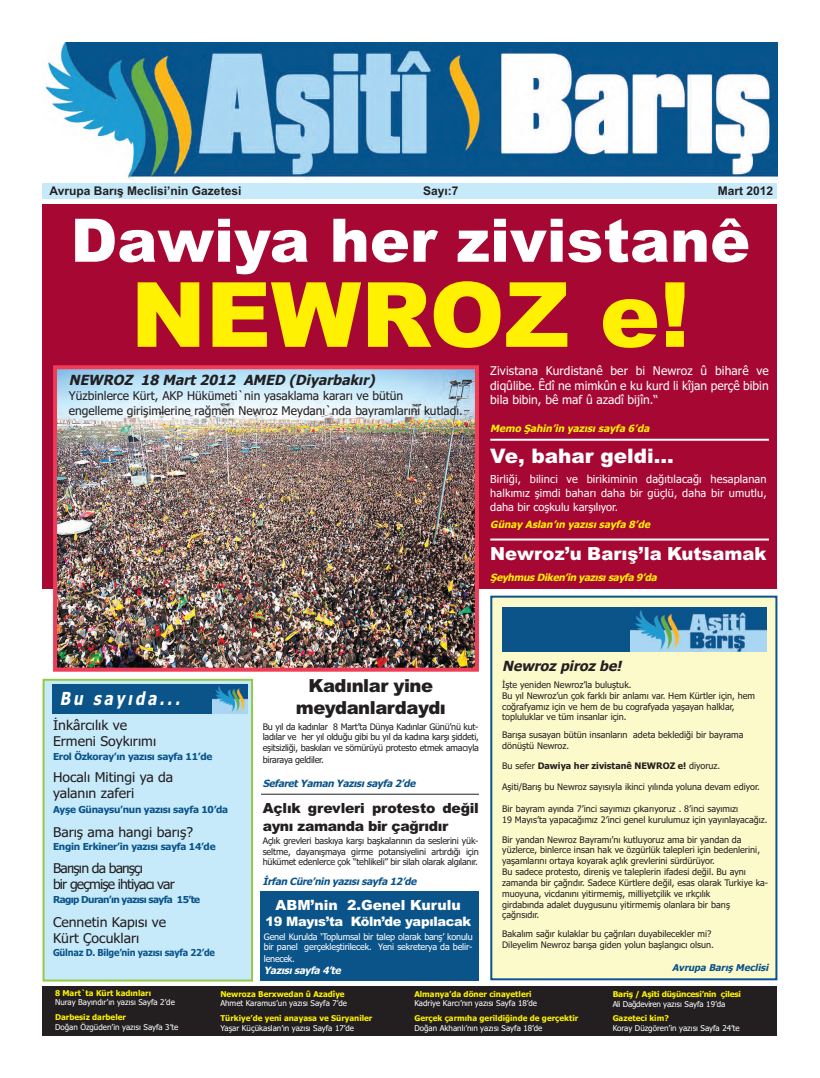
<style>
.page{position:relative;width:820px;height:1078px;background:#fff}
.page>*{position:absolute;margin:0;border:0;box-sizing:border-box;transform-origin:0 0}
.t1{font:900 90px "Arial";color:#fff101}
.t2{font:900 60px "Arial";color:#fff}
.t3{font:900 20px "Arial";color:#fff}
.t4{font:900 18px/21.6px "Arial";letter-spacing:-.025em;color:#231f20;text-align:center}
.t5{font:900 18px "Arial";color:#fff}
.t6{font:italic 700 18px "Tahoma";color:#fff;scale:.84 1}
.t7{font:900 14px/17.5px "Arial";letter-spacing:-.015em;color:#231f20}
.t8{font:italic 700 14px "Tahoma";color:#231f20}
.t9{font:900 14px "Arial";color:#fff}
.t10{font:13.5px/16.2px "Tahoma";color:#231f20;scale:1.04 1}
.t11{font:13.5px/16.2px "Tahoma";letter-spacing:-.06em;color:#231f20;scale:1.04 1}
.t12{font:900 13px "Arial";letter-spacing:-.025em;color:#fff}
.t13{font:12px/14.4px "Tahoma";color:#231f20}
.t14{font:12px/14.4px "Tahoma";color:#fff;text-align:justify}
.t15{font:700 12px "Arial";color:#231f20}
.t16{font:11px/13.6px "Tahoma";letter-spacing:.005em;color:#fff;text-align:justify}
.t17{font:italic 700 10px "Tahoma";color:#fff101}
.t18{font:italic 700 10px "Tahoma";color:#0b548a}
.t19{font:italic 700 10px "Tahoma";color:#fff}
.t20{font:700 9.6px "Tahoma";letter-spacing:-.025em;color:#0b548a;scale:1.04 1}
.t21{font:700 9.6px "Tahoma";letter-spacing:-.025em;color:#0b548a;scale:.95 1}
.t22{font:700 9.6px "Tahoma";letter-spacing:-.06em;color:#0b548a;scale:1.04 1}
.t23{font:italic 700 9.5px "Tahoma";color:#0b548a}
.t24{font:9px/10.8px "Tahoma";color:#231f20}
.t25{font:9px/11.2px "Tahoma";letter-spacing:-.02em;color:#fff;text-align:justify}
.t26{font:700 9px "Tahoma";color:#231f20}
.t27{font:8px "Tahoma";color:#fff}
.t28{font:700 8px "Tahoma";color:#fff101}
.t29{font:700 8px "Tahoma";letter-spacing:-.025em;color:#fff101;scale:1.05 1}
.t30{font:8px "Tahoma";letter-spacing:-.02em;color:#fff}
.s1{font-weight:400}
</style>
<div class="page">
<div style="left:492px;top:597px;width:283px;height:381px;background:#fcf9cb"></div>
<div style="left:490px;top:595px;width:287px;height:385px;border:2px solid #0b548a"></div>
<div style="left:43px;top:182px;width:734px;height:16px;background:#c6eafa"></div>
<img style="left:45px;top:43px;width:732px;height:136px">
<div style="left:43px;top:204px;width:734px;height:384px;background:#a60733"></div>
<img style="left:58px;top:370px;width:415px;height:296px">
<div style="left:53px;top:365px;width:425px;height:306px;border:4px solid #ee3d56"></div>
<hr style="left:490px;top:438px;width:278px;height:2px;background:#fff">
<hr style="left:490px;top:538px;width:278px;height:2px;background:#fff">
<div style="left:501px;top:606px;width:265px;height:45px;background:#0b548a"></div>
<img style="left:630px;top:610px;width:136px;height:41px">
<div style="left:45px;top:680px;width:206px;height:299px;background:#c6eafa"></div>
<div style="left:43px;top:678px;width:210px;height:303px;border:2px solid #92c947"></div>
<div style="left:260px;top:890px;width:218px;height:90px;background:#0b548a"></div>
<div style="left:52px;top:684px;width:195px;height:29px;background:#0b548a"></div>
<img style="left:212px;top:684px;width:35px;height:29px">
<hr style="left:261px;top:793px;width:217px;height:1px;background:#231f20">
<div style="left:43px;top:986px;width:734px;height:49px;background:#231f20"></div>
<h3 class="t15" style="left:50px;top:184px;width:193px">Avrupa Barış Meclisi’nin Gazetesi</h3>
<h3 class="t15" style="left:423px;top:184px;width:37px">Sayı:7</h3>
<h3 class="t15" style="left:717px;top:184px;width:57px">Mart 2012</h3>
<h2 class="t2" style="left:71px;top:206px;width:680px">Dawiya her zivistanê</h2>
<h1 class="t1" style="left:131px;top:263px;width:560px">NEWROZ e!</h1>
<h3 class="t14" style="left:490px;top:364px;width:280px">Zivistana Kurdistanê ber bi Newroz û biharê ve diqûlibe. Êdî ne mimkûn e ku kurd li kîjan perçê bibin bila bibin, bê maf û azadî bijîn.“</h3>
<p class="t17" style="left:490px;top:422px;width:163px">Memo Şahin’in yazısı sayfa 6’da</p>
<h3 class="t3" style="left:490px;top:444px;width:185px">Ve, bahar geldi...</h3>
<p class="t16" style="left:490px;top:472px;width:278px">Birliği, bilinci ve birikiminin dağıtılacağı hesaplanan halkımız şimdi baharı daha bir güçlü, daha bir umutlu, daha bir coşkulu karşılıyor.</p>
<p class="t17" style="left:490px;top:519px;width:164px">Günay Aslan’ın yazısı sayfa 8’de</p>
<h3 class="t8" style="left:69px;top:372px;width:311px">NEWROZ 18 Mart 2012 AMED (Diyarbakır)</h3>
<h3 class="t13" style="left:69px;top:389px;width:395px">Yüzbinlerce Kürt, AKP Hükümeti`nin yasaklama kararı ve bütün<br>engelleme girişimlerine rağmen Newroz Meydanı`nda bayramlarını kutladı.</h3>
<h3 class="t6" style="left:60px;top:687px;width:149px">Bu say ıda...</h3>
<h3 class="t10" style="left:53px;top:717px;width:101px">İnkârcılık ve<br>Ermeni Soykırımı</h3>
<p class="t20" style="left:53px;top:750px;width:155px">Erol Özkoray’ın yazısı sayfa 11’de</p>
<h3 class="t10" style="left:53px;top:768px;width:117px">Hocalı Mitingi ya da yalanın zaferi</h3>
<p class="t20" style="left:53px;top:803px;width:170px">Ayşe Günaysu’nun yazısı sayfa 10’da</p>
<h3 class="t10" style="left:53px;top:823px;width:136px">Barış ama hangi barış?</h3>
<p class="t20" style="left:53px;top:840px;width:158px">Engin Erkiner’in yazısı sayfa 14’de</p>
<h3 class="t11" style="left:53px;top:860px;width:118px">Barışın da barışçı<br>bir geçmişe ihtiyacı var</h3>
<p class="t22" style="left:53px;top:893px;width:143px">Ragıp Duran’ın yazısı sayfa 15’te</p>
<h3 class="t10" style="left:53px;top:913px;width:110px">Cennetin Kapısı ve<br>Kürt Çocukları</h3>
<p class="t21" style="left:53px;top:946px;width:172px">Gülnaz D. Bilge’nin yazısı sayfa 22’de</p>
<h3 class="t5" style="left:490px;top:543px;width:278px">Newroz’u Barış’la Kutsamak</h3>
<p class="t17" style="left:490px;top:572px;width:171px">Şeyhmus Diken’in yazısı sayfa 9’da</p>
<h3 class="t4" style="left:295px;top:675px;width:152px">Kadınlar yine meydanlardaydı</h3>
<p class="t24" style="left:263px;top:720px;width:217px;line-height:11.1px;text-align:justify">Bu yıl da kadınlar 8 Mart’ta Dünya Kadınlar Günü’nü kut&shy;ladılar ve her yıl olduğu gibi bu yıl da kadına karşı şiddeti, eşitsizliği, baskıları ve sömürüyü protesto etmek amacıyla biraraya geldiler.</p>
<p class="t18" style="left:263px;top:777px;width:157px">Sefaret Yaman Yazısı sayfa 2’de</p>
<h3 class="t7" style="left:263px;top:799px;width:217px">Açlık grevleri protesto değil aynı zamanda bir çağrıdır</h3>
<p class="t24" style="left:263px;top:835px;width:217px;text-align:justify">Açlık grevleri baskıya karşı başkalarının da seslerini yük&shy;seltme, dayanışmaya girme potansiyelini artırdığı için hükümet edenlerce çok “tehlikeli” bir silah olarak algılanır.</p>
<p class="t18" style="left:263px;top:875px;width:158px">İrfan Cüre’nin yazısı sayfa 12’de</p>
<h3 class="t9" style="left:275px;top:897px;width:187px">ABM’nin 2.Genel Kurulu</h3>
<h3 class="t12" style="left:265px;top:914px;width:207px">19 Mayıs’ta Köln’de yapılacak</h3>
<p class="t25" style="left:264px;top:930px;width:210px">Genel Kurulda ‘Toplumsal bir talep olarak barış’ konulu bir panel gerçekleştirilecek. Yeni sekreterya da belir&shy;lenecek.</p>
<p class="t19" style="left:264px;top:964px;width:81px">Yazısı sayfa 4’te</p>
<h3 class="t8" style="left:502px;top:657px;width:124px">Newroz piroz be!</h3>
<p class="t24" style="left:502px;top:679px;width:254px">İşte yeniden Newroz’la buluştuk.<br>Bu yıl Newroz’un çok farklı bir anlamı var. Hem Kürtler için, hem coğrafyamız için ve hem de bu cografyada yaşayan halklar, topluluklar ve tüm insanlar için.</p>
<p class="t24" style="left:502px;top:729px;width:243px">Barışa susayan bütün insanların adeta beklediği bir bayrama dönüştü Newroz.</p>
<p class="t26" style="left:502px;top:760px;width:219px"><span class="s1">Bu sefer</span> Dawiya her zivistanê NEWROZ e! <span class="s1">diyoruz.</span></p>
<p class="t24" style="left:502px;top:781px;width:259px">Aşiti/Barış bu Newroz sayısıyla ikinci yılında yoluna devam ediyor.</p>
<p class="t24" style="left:502px;top:803px;width:267px">Bir bayram ayında 7’inci sayımızı çıkarıyoruz . 8’inci sayımızı<br>19 Mayıs’ta yapacağımız 2’inci genel kurulumuz için yayınlayacağız.</p>
<p class="t24" style="left:502px;top:834px;width:267px">Bir yandan Newroz Bayramı’nı kutluyoruz ama bir yandan da yüzlerce, binlerce insan hak ve özgürlük talepleri için bedenlerini, yaşamlarını ortaya koyarak açlık grevlerini sürdürüyor.<br>Bu sadece protesto, direniş ve taleplerin ifadesi değil. Bu aynı zamanda bir çağrıdır. Sadece Kürtlere değil, esas olarak Turkiye ka&shy;muoyuna, vicdanını yitirmemiş, milliyetçilik ve ırkçılık<br>girdabında adalet duygusunu yitirmemiş olanlara bir barış çağrısıdır.</p>
<p class="t24" style="left:502px;top:928px;width:213px;line-height:11.2px">Bakalım sağır kulaklar bu çağrıları duyabilecekler mi?<br>Dileyelim Newroz barışa giden yolun başlangıcı olsun.</p>
<p class="t23" style="left:671px;top:962px;width:100px">Avrupa Barış Meclisi</p>
<p class="t28" style="left:55px;top:988px;width:98px">8 Mart`ta Kürt kadınları</p>
<p class="t27" style="left:55px;top:997px;width:121px">Nuray Bayındır’ın yazısı Sayfa 2’de</p>
<p class="t28" style="left:55px;top:1012px;width:72px">Darbesiz darbeler</p>
<p class="t27" style="left:55px;top:1021px;width:125px">Doğan Özgüden’in yazısı Sayfa 3’te</p>
<p class="t28" style="left:220px;top:989px;width:126px">Newroza Berxwedan û Azadîye</p>
<p class="t27" style="left:220px;top:998px;width:128px">Ahmet Karamus’un yazısı Sayfa 7’de</p>
<p class="t28" style="left:220px;top:1013px;width:153px">Türkiye’de yeni anayasa ve Süryaniler</p>
<p class="t27" style="left:220px;top:1022px;width:135px">Yaşar Küçükaslan’ın yazısı Sayfa 17’de</p>
<p class="t28" style="left:414px;top:989px;width:119px">Almanya’da döner cinayetleri</p>
<p class="t27" style="left:414px;top:998px;width:124px">Kadriye Karcı’nın yazısı Sayfa 18’de</p>
<p class="t28" style="left:414px;top:1013px;width:165px">Gerçek çarmıha gerildiğinde de gerçektir</p>
<p class="t27" style="left:414px;top:1022px;width:129px">Doğan Akhanlı’nın yazısı Sayfa 18’de</p>
<p class="t29" style="left:612px;top:989px;width:124px">Bariş / Aşiti düşüncesi’nin çilesi</p>
<p class="t30" style="left:612px;top:998px;width:114px">Ali Dağdeviren yazısı Sayfa 19’da</p>
<p class="t28" style="left:612px;top:1013px;width:58px">Gazeteci kim?</p>
<p class="t27" style="left:612px;top:1023px;width:129px">Koray Düzgören’in yazısı Sayfa 24’te</p>
</div>
